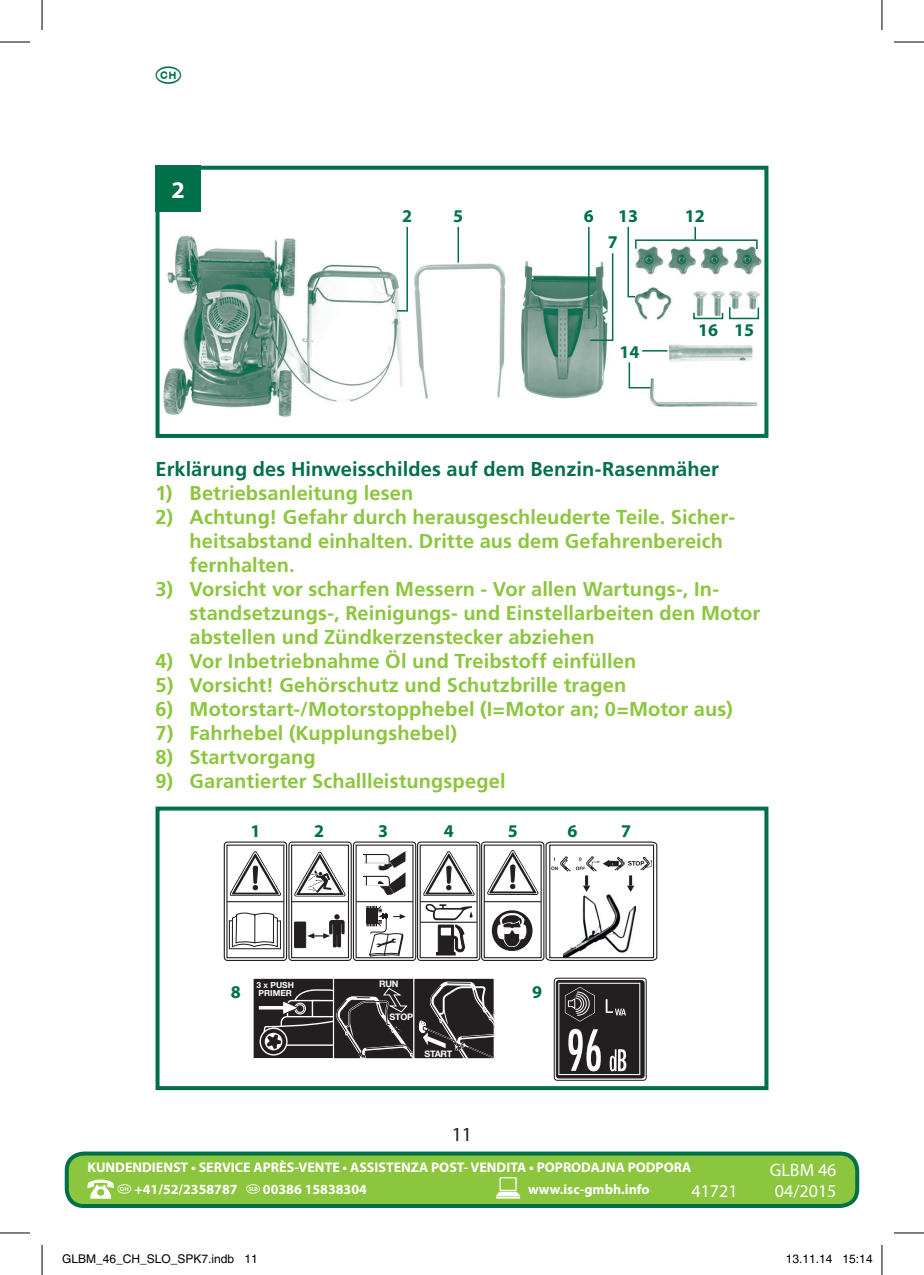
<style>
.page{position:relative;width:924px;height:1275px;background:#fff}
.page>*{position:absolute;margin:0;border:0;box-sizing:border-box;transform-origin:0 0}
.t1{font:26px "National Codes Europe";color:#007049}
.t2{font:700 24px "Myriad Pro";color:#fff}
.t3{font:700 20px/24px "Frutiger";letter-spacing:.005em;color:#8bc63e}
.t4{font:700 20px "Frutiger";letter-spacing:.005em;color:#007049}
.t5{font:20px "Myriad Pro";color:#231f20}
.t6{font:700 18px "Myriad Pro";color:#007049}
.t7{font:18px "Myriad Pro";color:#fff}
.t8{font:700 14px/22px "Myriad Pro";color:#fff}
.t9{font:12px "Helvetica";color:#000}
.t10{font:700 9px "Helvetica Neue";letter-spacing:-.03em;color:#fff}
.t11{font:700 8.4px/8.4px "Helvetica Neue";color:#fff}
</style>
<div class="page">
<div style="left:67px;top:1153px;width:789px;height:53px;background:#8bc63e;border-radius:17px"></div>
<div style="left:65px;top:1151px;width:793px;height:57px;border:4px solid #007049;border-radius:17px"></div>
<svg style="left:496px;top:1177px;width:24px;height:21px"></svg>
<svg style="left:87px;top:1179px;width:27px;height:19px"></svg>
<div style="left:224px;top:841px;width:63px;height:120px;border:1px solid #231f20;border-radius:3px"></div>
<div style="left:288px;top:841px;width:63px;height:120px;border:1px solid #231f20;border-radius:3px"></div>
<svg style="left:226px;top:844px;width:123px;height:114px"></svg>
<div style="left:353px;top:841px;width:63px;height:120px;border:1px solid #231f20;border-radius:3px"></div>
<svg style="left:355px;top:841px;width:302px;height:120px"></svg>
<div style="left:413px;top:977px;width:81px;height:82px;border:1px solid #fff"></div>
<div style="left:332px;top:977px;width:82px;height:82px;border:1px solid #fff"></div>
<div style="left:253px;top:978px;width:80px;height:80px;background:#231f20"></div>
<div style="left:252px;top:977px;width:82px;height:82px;border:1px solid #fff"></div>
<svg style="left:258px;top:980px;width:236px;height:79px"></svg>
<div style="left:553px;top:977px;width:93px;height:103px;border:1px solid #231f20;border-radius:3px"></div>
<div style="left:556px;top:980px;width:87px;height:98px;background:#231f20;border-radius:3px"></div>
<div style="left:555px;top:980px;width:89px;height:98px;border:1px solid #231f20;border-radius:3px"></div>
<div style="left:558px;top:982px;width:82px;height:93px;border:1px solid #fff"></div>
<svg style="left:605px;top:999px;width:20px;height:16px"></svg>
<svg style="left:564px;top:987px;width:31px;height:35px"></svg>
<svg style="left:609px;top:1049px;width:17px;height:22px"></svg>
<svg style="left:568px;top:1028px;width:32px;height:43px"></svg>
<div style="left:155px;top:806px;width:613px;height:284px;border:4px solid #007049"></div>
<img style="left:163px;top:226px;width:599px;height:191px">
<div style="left:155px;top:166px;width:613px;height:272px;border:4px solid #007049"></div>
<div style="left:155px;top:166px;width:46px;height:46px;background:#007049"></div>
<hr style="left:457px;top:227px;width:2px;height:36px;background:#007049">
<svg style="left:395px;top:226px;width:13px;height:86px"></svg>
<div style="left:692px;top:312px;width:31px;height:7px;border:2px solid #007049"></div>
<svg style="left:626px;top:226px;width:132px;height:72px"></svg>
<hr style="left:587px;top:227px;width:2px;height:92px;background:#007049">
<svg style="left:588px;top:252px;width:26px;height:90px"></svg>
<div style="left:728px;top:306px;width:30px;height:13px;border:2px solid #007049"></div>
<svg style="left:642px;top:350px;width:25px;height:1px"></svg>
<svg style="left:627px;top:361px;width:24px;height:28px"></svg>
<hr style="left:0;top:42px;width:30px;height:1px;background:#000">
<hr style="left:893px;top:42px;width:30px;height:1px;background:#000">
<hr style="left:0;top:1232px;width:30px;height:1px;background:#000">
<hr style="left:893px;top:1232px;width:30px;height:1px;background:#000">
<hr style="left:42px;top:0;width:1px;height:30px;background:#000">
<hr style="left:42px;top:1245px;width:1px;height:30px;background:#000">
<hr style="left:881px;top:0;width:1px;height:30px;background:#000">
<hr style="left:881px;top:1245px;width:1px;height:30px;background:#000">
<h1 class="t1" style="left:155px;top:54px;width:27px">h</h1>
<p class="t2" style="left:171px;top:176px;width:15px">2</p>
<p class="t6" style="left:402px;top:206px;width:11px">2</p>
<p class="t6" style="left:453px;top:206px;width:11px">5</p>
<p class="t6" style="left:583px;top:206px;width:11px">6</p>
<p class="t6" style="left:618px;top:206px;width:21px">13</p>
<p class="t6" style="left:684px;top:206px;width:21px">12</p>
<p class="t6" style="left:607px;top:232px;width:11px">7</p>
<p class="t6" style="left:619px;top:341px;width:21px">14</p>
<p class="t6" style="left:697px;top:320px;width:57px">16 15</p>
<p class="t4" style="left:155px;top:457px;width:564px">Erklärung des Hinweisschildes auf dem Benzin-Rasenmäher</p>
<p class="t3" style="left:155px;top:481px;width:259px">1) Betriebsanleitung lesen</p>
<p class="t3" style="left:189px;top:505px;width:547px;text-indent:-34px">2) Achtung! Gefahr durch herausgeschleuderte Teile. Sicher&shy;heitsabstand einhalten. Dritte aus dem Gefahrenbereich fernhalten.</p>
<p class="t3" style="left:189px;top:577px;width:572px;text-indent:-34px">3) Vorsicht vor scharfen Messern - Vor allen Wartungs-, In&shy;standsetzungs-, Reinigungs- und Einstellarbeiten den Motor abstellen und Zündkerzenstecker abziehen</p>
<p class="t3" style="left:155px;top:649px;width:482px">4) Vor Inbetriebnahme Öl und Treibstoff einfüllen</p>
<p class="t3" style="left:155px;top:673px;width:472px">5) Vorsicht! Gehörschutz und Schutzbrille tragen</p>
<p class="t3" style="left:155px;top:697px;width:578px">6) Motorstart-/Motorstopphebel (I=Motor an; 0=Motor aus)</p>
<p class="t3" style="left:155px;top:721px;width:303px">7) Fahrhebel (Kupplungshebel)</p>
<p class="t3" style="left:155px;top:745px;width:161px">8) Startvorgang</p>
<p class="t3" style="left:155px;top:769px;width:351px">9) Garantierter Schallleistungspegel</p>
<p class="t6" style="left:250px;top:821px;width:11px">1</p>
<p class="t6" style="left:314px;top:821px;width:11px">2</p>
<p class="t6" style="left:378px;top:821px;width:11px">3</p>
<p class="t6" style="left:443px;top:821px;width:11px">4</p>
<p class="t6" style="left:507px;top:821px;width:11px">5</p>
<p class="t6" style="left:567px;top:821px;width:11px">6</p>
<p class="t6" style="left:621px;top:821px;width:11px">7</p>
<p class="t10" style="left:379px;top:978px;width:21px">RUN</p>
<p class="t10" style="left:389px;top:1011px;width:25px">STOP</p>
<p class="t11" style="left:256px;top:980px;width:39px">3 x PUSH<br>PRIMER</p>
<p class="t6" style="left:231px;top:981px;width:11px">8</p>
<p class="t6" style="left:532px;top:981px;width:11px">9</p>
<p class="t10" style="left:424px;top:1048px;width:29px">START</p>
<p class="t5" style="left:451px;top:1123px;width:22px">11</p>
<p class="t8" style="left:117px;top:1156px;width:575px;text-indent:-30px">KUNDENDIENST • SERVICE APRÈS-VENTE • ASSISTENZA POST- VENDITA • POPRODAJNA PODPORA <sup>h</sup> +41/52/2358787 <sup>X</sup> 00386 15838304</p>
<p class="t7" style="left:769px;top:1159px;width:68px">GLBM 46</p>
<p class="t8" style="left:527px;top:1178px;width:123px">www.isc-gmbh.info</p>
<p class="t7" style="left:691px;top:1181px;width:48px">41721</p>
<p class="t7" style="left:774px;top:1181px;width:63px">04/2015</p>
<p class="t9" style="left:62px;top:1251px;width:197px">GLBM_46_CH_SLO_SPK7.indb 11</p>
<p class="t9" style="left:785px;top:1251px;width:88px">13.11.14 15:14</p>
</div>
